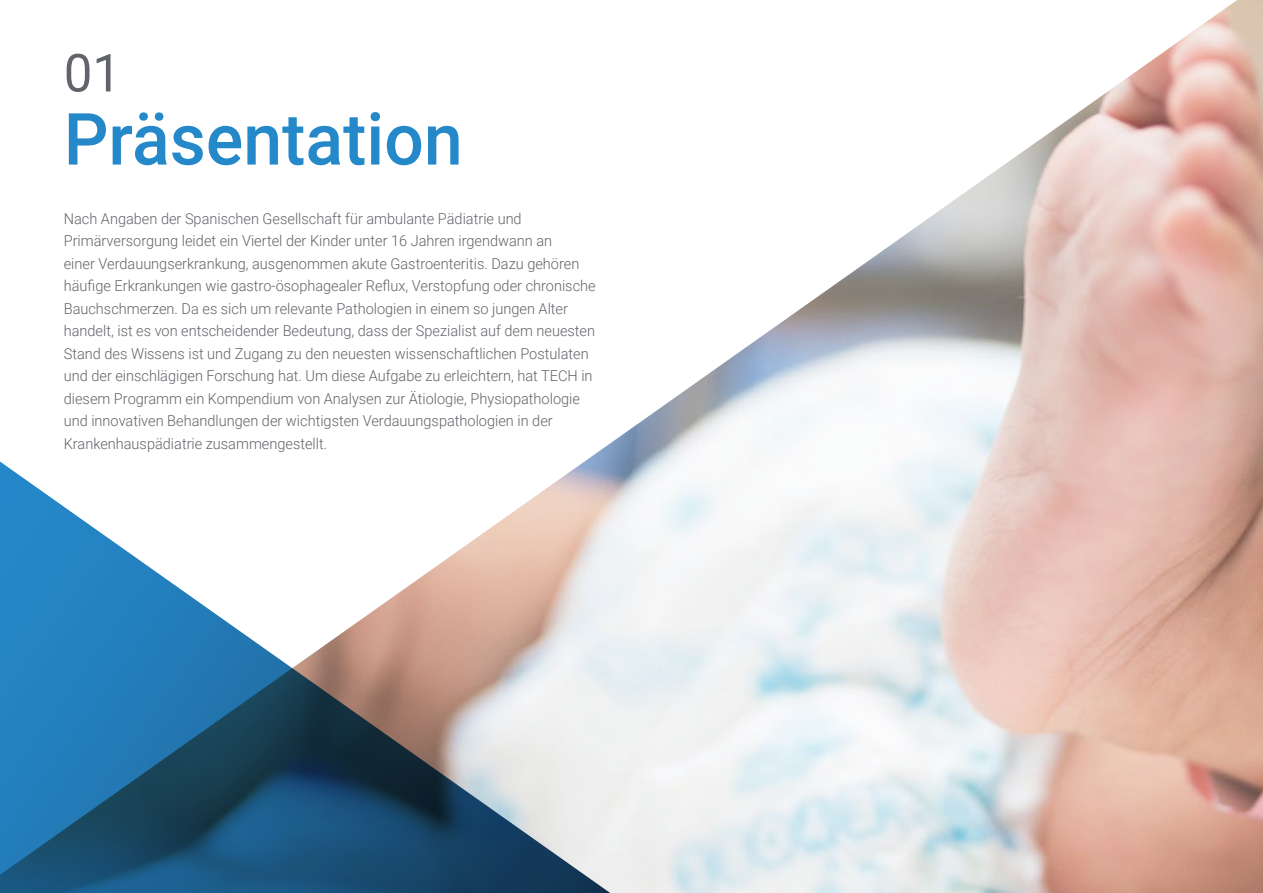
<style>
.page{position:relative;width:1263px;height:893px;background:#fff}
.page>*{position:absolute;margin:0;border:0;box-sizing:border-box;transform-origin:0 0}
.t1{font:500 72px "Roboto";color:#2488c9}
.t2{font:52.5px "Roboto";color:#61646a}
.t3{font:300 15px/22.5px "Roboto";color:#61646a}
</style>
<div class="page">
<img style="left:606px;top:0;width:657px;height:893px">
<svg style="left:0;top:446px;width:640px;height:447px"></svg>
<h2 class="t2" style="left:64px;top:36px;width:59px">01</h2>
<h1 class="t1" style="left:64px;top:89px;width:400px">Präsentation</h1>
<p class="t3" style="left:64px;top:207px;width:533px">Nach Angaben der Spanischen Gesellschaft für ambulante Pädiatrie und Primärversorgung leidet ein Viertel der Kinder unter 16 Jahren irgendwann an<br>einer Verdauungserkrankung, ausgenommen akute Gastroenteritis. Dazu gehören häufige Erkrankungen wie gastro-ösophagealer Reflux, Verstopfung oder chronische Bauchschmerzen. Da es sich um relevante Pathologien in einem so jungen Alter handelt, ist es von entscheidender Bedeutung, dass der Spezialist auf dem neuesten Stand des Wissens ist und Zugang zu den neuesten wissenschaftlichen Postulaten und der einschlägigen Forschung hat. Um diese Aufgabe zu erleichtern, hat TECH in diesem Programm ein Kompendium von Analysen zur Ätiologie, Physiopathologie und innovativen Behandlungen der wichtigsten Verdauungspathologien in der Krankenhauspädiatrie zusammengestellt.</p>
</div>
